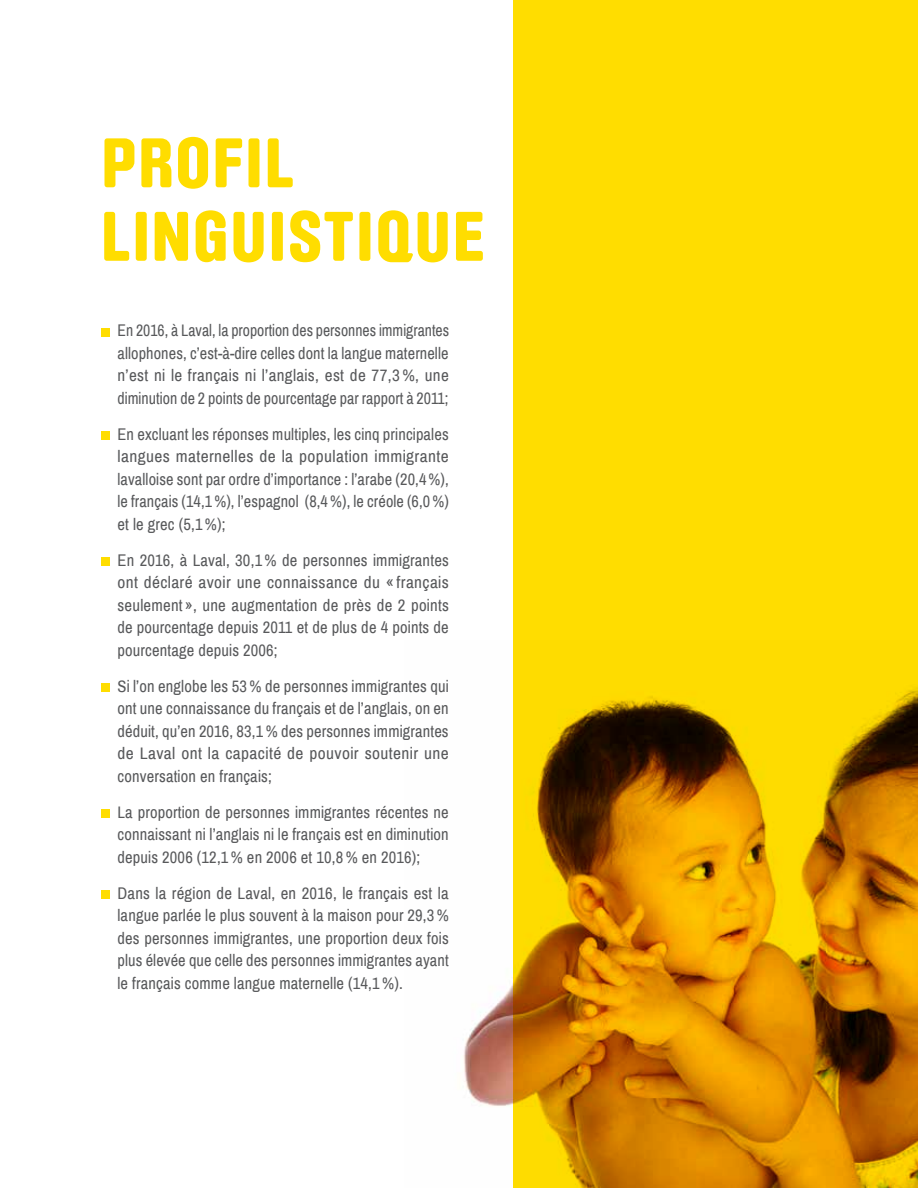
<style>
.page{position:relative;width:918px;height:1188px;background:#fff}
.page>*{position:absolute;margin:0;border:0;box-sizing:border-box;transform-origin:0 0}
.t1{font:900 69px/73.5px "Brauer Neue";letter-spacing:.03em;color:#fd0}
.t2{font:16.5px/22.5px "Archivo Narrow";letter-spacing:.01em;color:#58595b;text-align:justify}
.t3{font:16.5px/22.5px "Archivo Narrow";letter-spacing:.01em;color:#58595b;text-align:justify;scale:.95 1}
</style>
<div class="page">
<img style="left:463px;top:983px;width:50px;height:123px">
<div style="left:101px;top:328px;width:8px;height:8px;background:#fd0"></div>
<div style="left:101px;top:432px;width:8px;height:8px;background:#fd0"></div>
<div style="left:101px;top:558px;width:8px;height:8px;background:#fd0"></div>
<div style="left:101px;top:684px;width:8px;height:8px;background:#fd0"></div>
<div style="left:101px;top:810px;width:8px;height:8px;background:#fd0"></div>
<div style="left:101px;top:891px;width:8px;height:8px;background:#fd0"></div>
<svg style="left:513px;top:0;width:405px;height:1188px;background:#e8b900"></svg>
<h1 class="t1" style="left:101px;top:127px;width:385px">PROFIL<br>LINGUISTIQUE</h1>
<p class="t3" style="left:117px;top:320px;width:351px">En 2016, à Laval, la proportion des personnes immigrantes allophones, c’est-à-dire celles dont la langue maternelle n’est ni le français ni l’anglais, est de 77,3 %, une diminution de 2 points de pourcentage par rapport à 2011;</p>
<p class="t2" style="left:117px;top:423px;width:333px">En excluant les réponses multiples, les cinq principales langues maternelles de la population immigrante lavalloise sont par ordre d’importance : l’arabe (20,4%), le français (14,1%), l’espagnol (8,4%), le créole (6,0%) et le grec (5,1 %);</p>
<p class="t2" style="left:117px;top:549px;width:333px">En 2016, à Laval, 30,1 % de personnes immigrantes ont déclaré avoir une connaissance du « français seulement », une augmentation de près de 2 points de pourcentage depuis 2011 et de plus de 4 points de pourcentage depuis 2006;</p>
<p class="t2" style="left:117px;top:675px;width:333px">Si l’on englobe les 53 % de personnes immigrantes qui ont une connaissance du français et de l’anglais, on en déduit, qu’en 2016, 83,1 % des personnes immigrantes de Laval ont la capacité de pouvoir soutenir une conversation en français;</p>
<p class="t2" style="left:117px;top:801px;width:333px">La proportion de personnes immigrantes récentes ne connaissant ni l’anglais ni le français est en diminution depuis 2006 (12,1 % en 2006 et 10,8 % en 2016);</p>
<p class="t2" style="left:117px;top:882px;width:333px">Dans la région de Laval, en 2016, le français est la langue parlée le plus souvent à la maison pour 29,3 % des personnes immigrantes, une proportion deux fois plus élevée que celle des personnes immigrantes ayant le français comme langue maternelle (14,1 %).</p>
</div>
